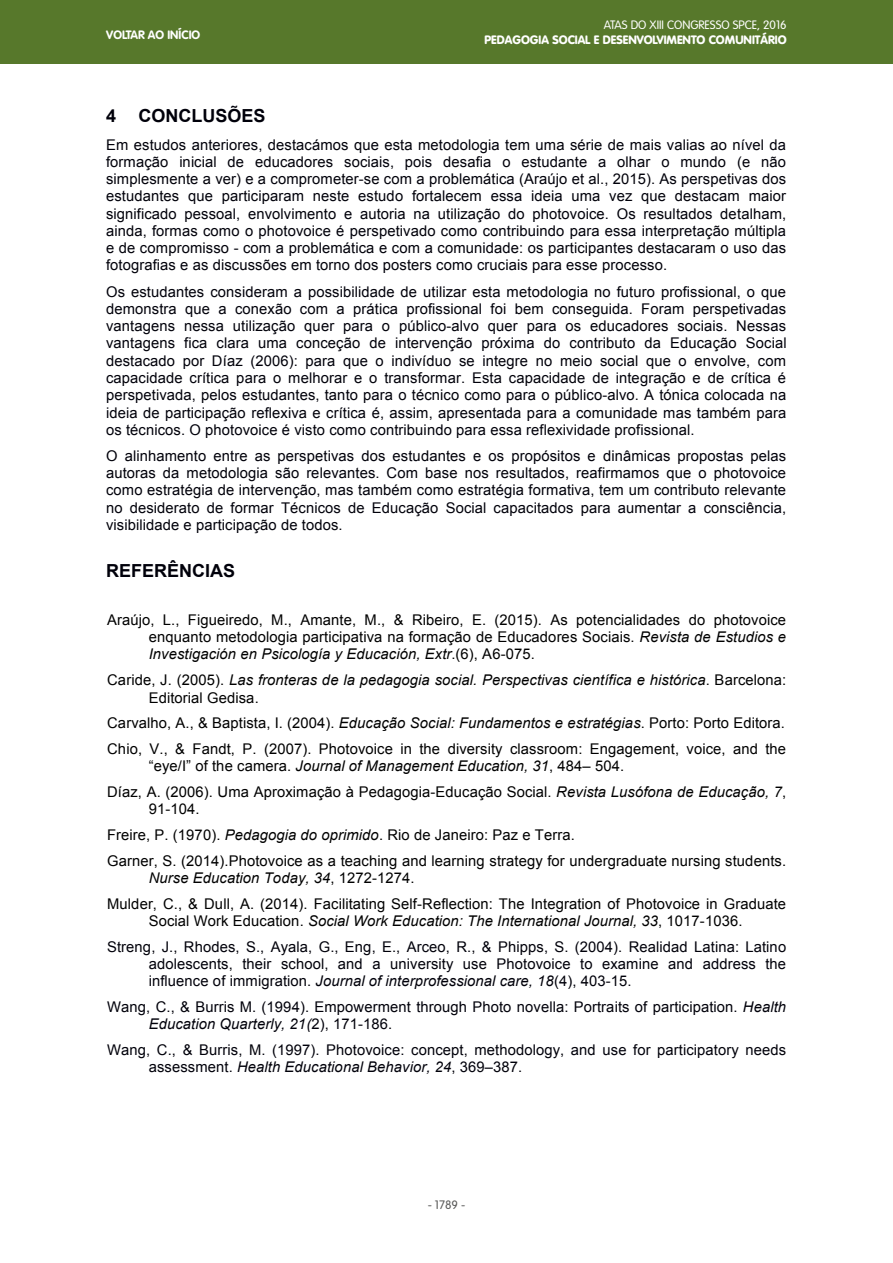
<style>
.page{position:relative;width:893px;height:1263px;background:#fff}
.page>*{position:absolute;margin:0;border:0;box-sizing:border-box;transform-origin:0 0}
.t1{font:700 18px "Arial";color:#00000a}
.t2{font:14.7px/17.2px "Arial";letter-spacing:.01em;color:#00000a;text-align:justify}
.t3{font:14.7px/17.2px "Arial";letter-spacing:.01em;color:#000}
.t4{font:italic 14.7px/17.2px "Arial";letter-spacing:.01em;color:#000}
.t5{font:900 12px "VAG Rounded";color:#fff}
.t6{font:300 12px "VAG Rounded";color:#fff}
.t7{font:700 12px "VAG Rounded";color:#fff}
.t8{font:300 12px "VAG Rounded";color:#575756}
.s1{font-style:italic}
.s2{font-style:normal}
.s3{color:#000}
.s4{font-style:italic;color:#000}
</style>
<div class="page">
<div style="left:0;top:0;width:893px;height:64px;background:#57782b"></div>
<p class="t7" style="left:106px;top:27px;width:95px">VOLTAR AO INÍCIO</p>
<p class="t6" style="left:604px;top:18px;width:184px">ATAS DO XIII CONGRESSO SPCE, 2016</p>
<p class="t5" style="left:484px;top:33px;width:304px">PEDAGOGIA SOCIAL E DESENVOLVIMENTO COMUNITÁRIO</p>
<p class="t1" style="left:106px;top:104px;width:161px">4 CONCLUSÕES</p>
<p class="t2" style="left:106px;top:136px;width:682px">Em estudos anteriores, destacámos que esta metodologia tem uma série de mais valias ao nível da formação inicial de educadores sociais, pois desafia o estudante a olhar o mundo (e não simplesmente a ver) e a comprometer-se com a problemática (Araújo et al., 2015). As perspetivas dos estudantes que participaram neste estudo fortalecem essa ideia uma vez que destacam maior significado pessoal, envolvimento e autoria na utilização do photovoice. Os resultados detalham, ainda, formas como o photovoice é perspetivado como contribuindo para essa interpretação múltipla e de compromisso - com a problemática e com a comunidade: os participantes destacaram o uso das fotografias e as discussões em torno dos posters como cruciais para esse processo.</p>
<p class="t2" style="left:106px;top:283px;width:682px">Os estudantes consideram a possibilidade de utilizar esta metodologia no futuro profissional, o que demonstra que a conexão com a prática profissional foi bem conseguida. Foram perspetivadas vantagens nessa utilização quer para o público-alvo quer para os educadores sociais. Nessas vantagens fica clara uma conceção de intervenção próxima do contributo da Educação Social destacado por Díaz (2006): para que o indivíduo se integre no meio social que o envolve, com capacidade crítica para o melhorar e o transformar. Esta capacidade de integração e de crítica é perspetivada, pelos estudantes, tanto para o técnico como para o público-alvo. A tónica colocada na ideia de participação reflexiva e crítica é, assim, apresentada para a comunidade mas também para os técnicos. O photovoice é visto como contribuindo para essa reflexividade profissional.</p>
<p class="t2" style="left:106px;top:447px;width:682px">O alinhamento entre as perspetivas dos estudantes e os propósitos e dinâmicas propostas pelas autoras da metodologia são relevantes. Com base nos resultados, reafirmamos que o photovoice como estratégia de intervenção, mas também como estratégia formativa, tem um contributo relevante no desiderato de formar Técnicos de Educação Social capacitados para aumentar a consciência, visibilidade e participação de todos.</p>
<p class="t1" style="left:106px;top:558px;width:131px">REFERÊNCIAS</p>
<p class="t3" style="left:149px;top:611px;width:639px;text-align:justify;text-indent:-42px">Araújo, L., Figueiredo, M., Amante, M., &amp; Ribeiro, E. (2015). As potencialidades do photovoice enquanto metodologia participativa na formação de Educadores Sociais. <span class="s1">Revista de Estudios e Investigación en Psicología y Educación, Extr</span>.(6), A6-075.</p>
<p class="t4" style="left:149px;top:672px;width:639px;text-indent:-42px"><span class="s2">Caride, J. (2005).</span> Las fronteras de la pedagogia social. Perspectivas científica e histórica<span class="s2">. Barcelona:<br>Editorial Gedisa.</span></p>
<p class="t3" style="left:107px;top:710px;width:680px;line-height:26px">Carvalho, A., &amp; Baptista, I. (2004). <span class="s1">Educação Social: Fundamentos e estratégias</span>. Porto: Porto Editora.<br>Chio, V., &amp; Fandt, P. (2007). Photovoice in the diversity classroom: Engagement, voice, and the</p>
<p class="t3" style="left:107px;top:753px;width:681px;line-height:26px;text-indent:42px">“eye/I” of the camera. <span class="s1">Journal of Management Education, 31</span>, 484– 504.<br>Díaz, A. (2006). Uma Aproximação à Pedagogia-Educação Social. <span class="s1">Revista Lusófona de Educação, 7</span>,</p>
<p class="t3" style="left:107px;top:796px;width:680px;line-height:25.8px;text-indent:42px">91-104.<br>Freire, P. (1970). <span class="s1">Pedagogia do oprimido</span>. Rio de Janeiro: Paz e Terra.<br>Garner, S. (2014).Photovoice as a teaching and learning strategy for undergraduate nursing students.</p>
<p class="t3" style="left:107px;top:865px;width:680px;line-height:25.5px;text-indent:42px"><span class="s1">Nurse Education Today, 34</span>, 1272-1274.<br>Mulder, C., &amp; Dull, A. (2014). Facilitating Self-Reflection: The Integration of Photovoice in Graduate</p>
<p class="t2" style="left:107px;top:908px;width:681px;line-height:25.5px;text-align:center"><span class="s3">Social Work Education.</span> <span class="s4">Social Work Education: The International Journal, 33</span><span class="s3">, 1017-1036.<br></span>Streng, J., Rhodes, S., Ayala, G., Eng, E., Arceo, R., &amp; Phipps, S. (2004). Realidad Latina: Latino</p>
<p class="t2" style="left:149px;top:955px;width:639px">adolescents, their school, and a university use Photovoice to examine and address the influence of immigration. <span class="s1">Journal of interprofessional care, 18</span>(4), 403-15.</p>
<p class="t2" style="left:149px;top:998px;width:639px;text-indent:-42px">Wang, C., &amp; Burris M. (1994). Empowerment through Photo novella: Portraits of participation. <span class="s1">Health<br>Education Quarterly, 21(</span>2), 171-186.</p>
<p class="t2" style="left:149px;top:1041px;width:639px;text-indent:-42px">Wang, C., &amp; Burris, M. (1997). Photovoice: concept, methodology, and use for participatory needs assessment. <span class="s1">Health Educational Behavior, 24</span>, 369–387.</p>
<p class="t8" style="left:428px;top:1197px;width:39px">- 1789 -</p>
</div>
